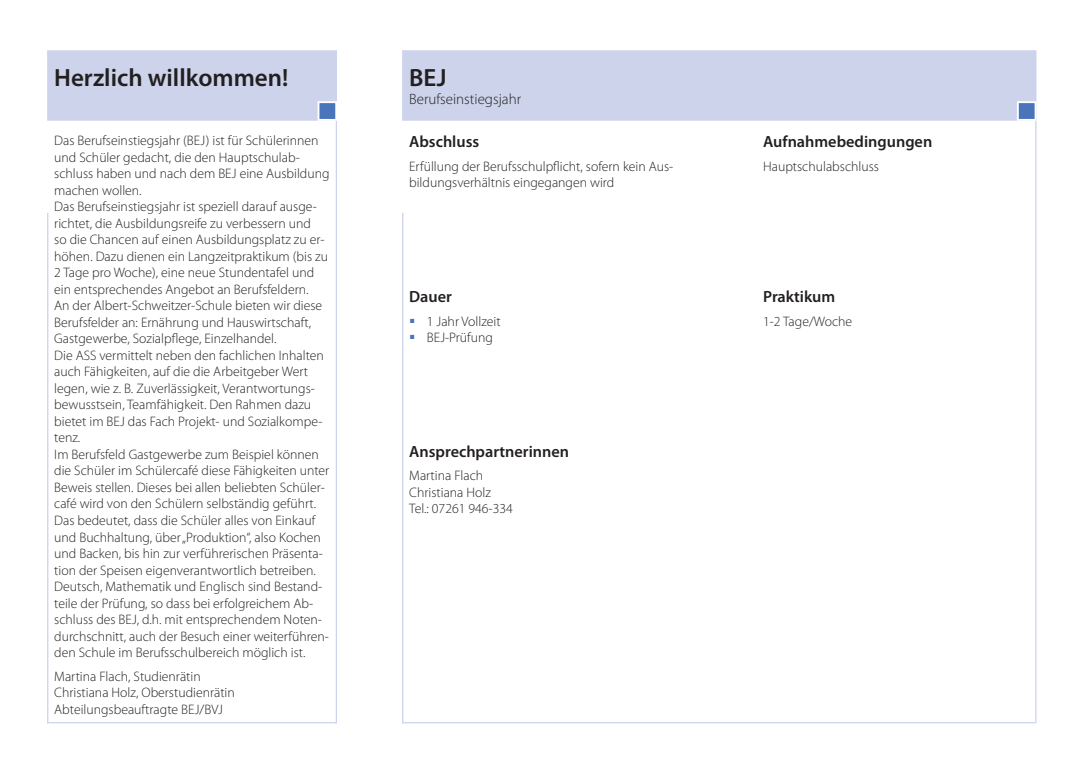
<style>
.page{position:relative;width:1081px;height:773px;background:#fff}
.page>*{position:absolute;margin:0;border:0;box-sizing:border-box;transform-origin:0 0}
.t1{font:600 25px "Myriad Pro";color:#231f20}
.t2{font:600 16.25px "Myriad Pro";color:#231f20}
.t3{font:300 15px "Myriad Pro";color:#231f20}
.t4{font:300 13.75px/16.5px "Myriad Pro";color:#231f20}
.s1{color:#4b75ba}
</style>
<div class="page">
<svg style="left:47px;top:50px;width:989px;height:71px;background:#cfd6eb"></svg>
<hr style="left:1035px;top:121px;width:1px;height:602px;background:#ccd3ea">
<hr style="left:402px;top:213px;width:1px;height:510px;background:#ccd3ea">
<hr style="left:402px;top:722px;width:633px;height:1px;background:#ccd3ea">
<hr style="left:336px;top:121px;width:1px;height:602px;background:#ccd3ea">
<hr style="left:47px;top:213px;width:1px;height:510px;background:#ccd3ea">
<hr style="left:47px;top:722px;width:290px;height:1px;background:#ccd3ea">
<div style="left:317px;top:101px;width:20px;height:20px;background:#4b75ba;border:2px solid #fff"></div>
<div style="left:1017px;top:101px;width:19px;height:20px;background:#4b75ba;border:2px solid #fff"></div>
<h1 class="t1" style="left:54px;top:62px;width:236px">Herzlich willkommen!</h1>
<h1 class="t1" style="left:409px;top:62px;width:39px">BEJ</h1>
<p class="t3" style="left:409px;top:90px;width:113px">Berufseinstiegsjahr</p>
<p class="t4" style="left:54px;top:132px;width:277px">Das Berufseinstiegsjahr (BEJ) ist für Schülerinnen und Schüler gedacht, die den Hauptschulab&shy;schluss haben und nach dem BEJ eine Ausbildung machen wollen.<br>Das Berufseinstiegsjahr ist speziell darauf ausge&shy;richtet, die Ausbildungsreife zu verbessern und<br>so die Chancen auf einen Ausbildungsplatz zu er&shy;höhen. Dazu dienen ein Langzeitpraktikum (bis zu 2 Tage pro Woche), eine neue Stundentafel und ein entsprechendes Angebot an Berufsfeldern.<br>An der Albert-Schweitzer-Schule bieten wir diese Berufsfelder an: Ernährung und Hauswirtschaft, Gastgewerbe, Sozialpflege, Einzelhandel.<br>Die ASS vermittelt neben den fachlichen Inhalten auch Fähigkeiten, auf die die Arbeitgeber Wert legen, wie z. B. Zuverlässigkeit, Verantwortungs&shy;bewusstsein, Teamfähigkeit. Den Rahmen dazu bietet im BEJ das Fach Projekt- und Sozialkompe&shy;tenz.<br>Im Berufsfeld Gastgewerbe zum Beispiel können die Schüler im Schülercafé diese Fähigkeiten unter Beweis stellen. Dieses bei allen beliebten Schüler&shy;café wird von den Schülern selbständig geführt.<br>Das bedeutet, dass die Schüler alles von Einkauf und Buchhaltung, über „Produktion“, also Kochen und Backen, bis hin zur verführerischen Präsenta&shy;tion der Speisen eigenverantwortlich betreiben.<br>Deutsch, Mathematik und Englisch sind Bestand&shy;teile der Prüfung, so dass bei erfolgreichem Ab&shy;schluss des BEJ, d.h. mit entsprechendem Noten&shy;durchschnitt, auch der Besuch einer weiterführen&shy;den Schule im Berufsschulbereich möglich ist.</p>
<p class="t4" style="left:54px;top:667px;width:182px">Martina Flach, Studienrätin<br>Christiana Holz, Oberstudienrätin<br>Abteilungsbeauftragte BEJ/BVJ</p>
<p class="t2" style="left:409px;top:131px;width:72px">Abschluss</p>
<p class="t4" style="left:409px;top:158px;width:266px">Erfüllung der Berufsschulpflicht, sofern kein Aus&shy;bildungsverhältnis eingegangen wird</p>
<p class="t2" style="left:409px;top:286px;width:44px">Dauer</p>
<p class="t4" style="left:409px;top:313px;width:93px"><span class="s1">▪</span> 1 Jahr Vollzeit</p>
<p class="t4" style="left:409px;top:329px;width:85px"><span class="s1">▪</span> BEJ-Prüfung</p>
<p class="t2" style="left:409px;top:441px;width:161px">Ansprechpartnerinnen</p>
<p class="t4" style="left:409px;top:467px;width:105px">Martina Flach<br>Christiana Holz<br>Tel.: 07261 946-334</p>
<p class="t2" style="left:763px;top:131px;width:171px">Aufnahmebedingungen</p>
<p class="t4" style="left:763px;top:158px;width:117px">Hauptschulabschluss</p>
<p class="t2" style="left:763px;top:286px;width:74px">Praktikum</p>
<p class="t4" style="left:763px;top:313px;width:91px">1-2 Tage/Woche</p>
</div>
